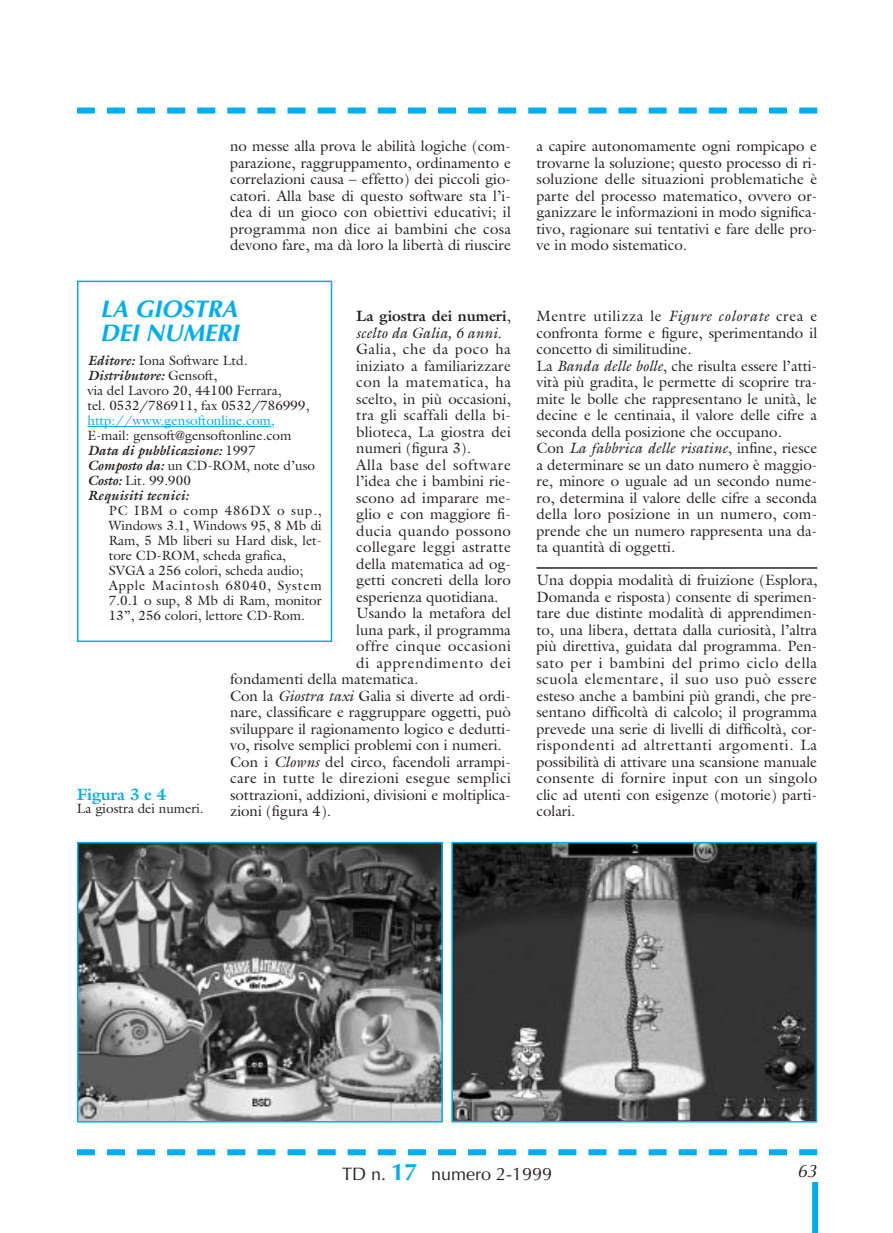
<style>
.page{position:relative;width:893px;height:1233px;background:#fff}
.page>*{position:absolute;margin:0;border:0;box-sizing:border-box;transform-origin:0 0}
.t1{font:italic 700 24px/24px "Optima";color:#00adef}
.t2{font:18px "Optima";color:#231f1f}
.t3{font:italic 18px "Optima";color:#231f1f}
.t4{font:700 16.5px "Galliard";letter-spacing:-.01em;color:#00adef}
.t5{font:15px/16.5px "Galliard";color:#231f1f;text-align:justify}
.t6{font:15px "Galliard";letter-spacing:.025em;color:#231f1f}
.t7{font:15px "Galliard";letter-spacing:.04em;color:#231f1f}
.t8{font:italic 15px/16.5px "Galliard";color:#231f1f}
.t9{font:15px "Galliard";letter-spacing:.02em;color:#231f1f}
.t10{font:15px "Galliard";letter-spacing:.05em;color:#231f1f}
.t11{font:13.5px/15px "Galliard";color:#231f1f}
.t12{font:13.5px "Galliard";color:#00adef}
.s1{font-weight:700;font-style:italic}
.s2{font-weight:700;font-style:normal}
.s3{font-style:normal}
.s4{font-style:italic}
.s5{font-weight:700;font-size:24px;color:#00adef}
</style>
<div class="page">
<div style="left:812px;top:1182px;width:6px;height:51px;background:#00adef"></div>
<svg style="left:107px;top:1149px;width:680px;height:6px"></svg>
<div style="left:77px;top:1149px;width:18px;height:6px;background:#00adef"></div>
<div style="left:799px;top:1149px;width:18px;height:6px;background:#00adef"></div>
<svg style="left:107px;top:108px;width:680px;height:6px"></svg>
<div style="left:77px;top:108px;width:18px;height:6px;background:#00adef"></div>
<div style="left:799px;top:108px;width:18px;height:6px;background:#00adef"></div>
<hr style="left:536px;top:567px;width:281px;height:2px;background:#231f1f">
<hr style="left:87px;top:426px;width:73px;height:1px;background:#00adef">
<hr style="left:160px;top:426px;width:111px;height:1px;background:#00adef">
<div style="left:77px;top:281px;width:255px;height:361px;border:2px solid #00adef"></div>
<img style="left:80px;top:845px;width:360px;height:275px">
<div style="left:77px;top:842px;width:366px;height:281px;border:2px solid #00adef"></div>
<img style="left:454px;top:845px;width:360px;height:275px">
<div style="left:451px;top:842px;width:366px;height:281px;border:2px solid #00adef"></div>
<p class="t5" style="left:230px;top:139px;width:282px">no messe alla prova le abilità logiche (com&shy;parazione, raggruppamento, ordinamento e correlazioni causa – effetto) dei piccoli gio&shy;catori. Alla base di questo software sta l’i&shy;dea di un gioco con obiettivi educativi; il programma non dice ai bambini che cosa devono fare, ma dà loro la libertà di riuscire</p>
<p class="t5" style="left:536px;top:139px;width:282px">a capire autonomamente ogni rompicapo e trovarne la soluzione; questo processo di ri&shy;soluzione delle situazioni problematiche è parte del processo matematico, ovvero or&shy;ganizzare le informazioni in modo significa&shy;tivo, ragionare sui tentativi e fare delle pro&shy;ve in modo sistematico.</p>
<h1 class="t1" style="left:100px;top:299px;width:140px">LA GIOSTRA<br>DEI NUMERI</h1>
<p class="t11" style="left:87px;top:354px;width:223px"><span class="s1">Editore:</span> Iona Software Ltd.<br><span class="s1">Distributore:</span> Gensoft,<br>via del Lavoro 20, 44100 Ferrara,<br>tel. 0532/786911, fax 0532/786999,</p>
<p class="t12" style="left:87px;top:415px;width:189px">http://www.gensoftonline.com,</p>
<p class="t11" style="left:87px;top:429px;width:229px">E-mail: gensoft@gensoftonline.com<br><span class="s1">Data di pubblicazione:</span> 1997<br><span class="s1">Composto da:</span> un CD-ROM, note d’uso<br><span class="s1">Costo:</span> Lit. 99.900<br><span class="s1">Requisiti tecnici:</span></p>
<p class="t11" style="left:109px;top:504px;width:214px">PC IBM o comp 486DX o sup.,<br>Windows 3.1, Windows 95, 8 Mb di<br>Ram, 5 Mb liberi su Hard disk, let&shy;tore CD-ROM, scheda grafica,<br>SVGA a 256 colori, scheda audio;<br>Apple Macintosh 68040, System<br>7.0.1 o sup, 8 Mb di Ram, monitor<br>13”, 256 colori, lettore CD-Rom.</p>
<p class="t8" style="left:356px;top:309px;width:156px"><span class="s2">La giostra dei numeri</span><span class="s3">, </span>scelto da Galia, 6 anni.</p>
<p class="t7" style="left:356px;top:343px;width:156px">Galia, che da poco ha</p>
<p class="t5" style="left:356px;top:359px;width:156px">iniziato a familiarizzare</p>
<p class="t7" style="left:356px;top:376px;width:156px">con la matematica, ha</p>
<p class="t5" style="left:356px;top:392px;width:156px">scelto, in più occasioni,</p>
<p class="t9" style="left:356px;top:409px;width:156px">tra gli scaffali della bi-</p>
<p class="t5" style="left:356px;top:425px;width:156px">blioteca, La giostra dei</p>
<p class="t5" style="left:356px;top:441px;width:116px">numeri (figura 3).</p>
<p class="t7" style="left:356px;top:459px;width:156px">Alla base del software</p>
<p class="t5" style="left:356px;top:474px;width:156px">l’idea che i bambini rie-</p>
<p class="t5" style="left:356px;top:491px;width:156px">scono ad imparare me-</p>
<p class="t5" style="left:356px;top:507px;width:156px">glio e con maggiore fi-</p>
<p class="t6" style="left:356px;top:525px;width:156px">ducia quando possono</p>
<p class="t6" style="left:356px;top:541px;width:156px">collegare leggi astratte</p>
<p class="t5" style="left:356px;top:557px;width:156px">della matematica ad og-</p>
<p class="t5" style="left:356px;top:573px;width:156px">getti concreti della loro</p>
<p class="t5" style="left:356px;top:590px;width:144px">esperienza quotidiana.</p>
<p class="t5" style="left:356px;top:606px;width:156px">Usando la metafora del</p>
<p class="t5" style="left:356px;top:623px;width:156px">luna park, il programma</p>
<p class="t7" style="left:356px;top:640px;width:156px">offre cinque occasioni</p>
<p class="t10" style="left:356px;top:657px;width:156px">di apprendimento dei</p>
<p class="t5" style="left:230px;top:672px;width:190px">fondamenti della matematica.</p>
<p class="t5" style="left:230px;top:689px;width:282px">Con la <span class="s4">Giostra taxi</span> Galia si diverte ad ordi-</p>
<p class="t5" style="left:230px;top:705px;width:282px">nare, classificare e raggruppare oggetti, può</p>
<p class="t5" style="left:230px;top:722px;width:282px">sviluppare il ragionamento logico e dedutti-</p>
<p class="t5" style="left:230px;top:738px;width:273px">vo, risolve semplici problemi con i numeri.</p>
<p class="t5" style="left:230px;top:755px;width:282px">Con i <span class="s4">Clowns</span> del circo, facendoli arrampi-</p>
<p class="t6" style="left:230px;top:772px;width:282px">care in tutte le direzioni esegue semplici</p>
<p class="t5" style="left:230px;top:788px;width:282px">sottrazioni, addizioni, divisioni e moltiplica-</p>
<p class="t5" style="left:230px;top:804px;width:102px">zioni (figura 4).</p>
<p class="t4" style="left:77px;top:788px;width:91px">Figura 3 e 4</p>
<p class="t11" style="left:77px;top:802px;width:128px">La giostra dei numeri.</p>
<p class="t5" style="left:536px;top:309px;width:282px;text-align:left">Mentre utilizza le <span class="s4">Figure colorate</span> crea e confronta forme e figure, sperimentando il concetto di similitudine.<br>La <span class="s4">Banda delle bolle</span>, che risulta essere l’atti&shy;vità più gradita, le permette di scoprire tra&shy;mite le bolle che rappresentano le unità, le decine e le centinaia, il valore delle cifre a seconda della posizione che occupano.<br>Con <span class="s4">La fabbrica delle risatine</span>, infine, riesce a determinare se un dato numero è maggio&shy;re, minore o uguale ad un secondo nume&shy;ro, determina il valore delle cifre a seconda della loro posizione in un numero, com&shy;prende che un numero rappresenta una da&shy;ta quantità di oggetti.</p>
<p class="t5" style="left:536px;top:573px;width:282px">Una doppia modalità di fruizione (Esplora, Domanda e risposta) consente di sperimen&shy;tare due distinte modalità di apprendimen&shy;to, una libera, dettata dalla curiosità, l’altra più direttiva, guidata dal programma. Pen&shy;sato per i bambini del primo ciclo della scuola elementare, il suo uso può essere esteso anche a bambini più grandi, che pre&shy;sentano difficoltà di calcolo; il programma prevede una serie di livelli di difficoltà, cor&shy;rispondenti ad altrettanti argomenti. La possibilità di attivare una scansione manuale consente di fornire input con un singolo clic ad utenti con esigenze (motorie) parti&shy;colari.</p>
<p class="t2" style="left:342px;top:1167px;width:212px">TD n. <span class="s5">17</span> numero 2-1999</p>
<p class="t3" style="left:797px;top:1164px;width:22px">63</p>
</div>
